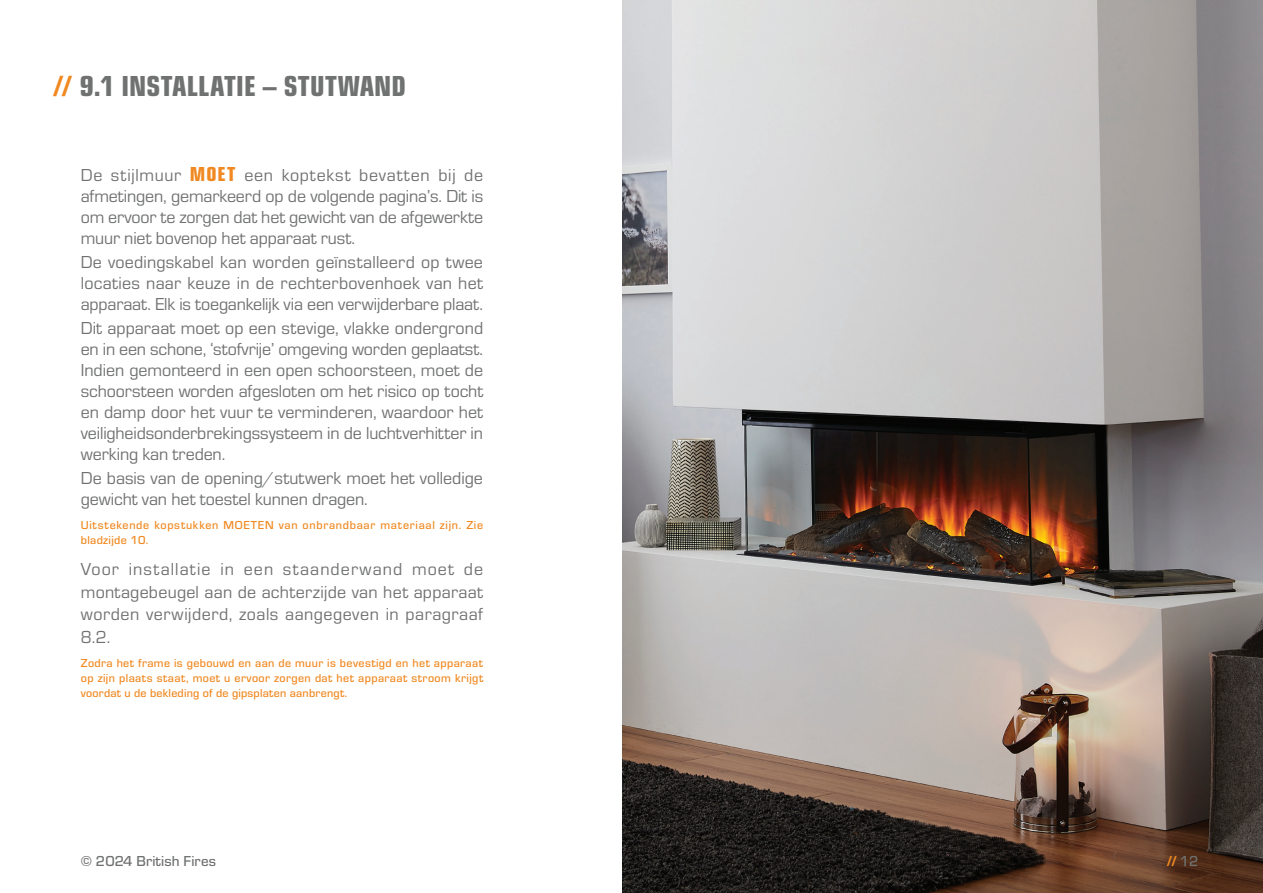
<style>
.page{position:relative;width:1263px;height:893px;background:#fff}
.page>*{position:absolute;margin:0;border:0;box-sizing:border-box;transform-origin:0 0}
.t1{font:30px "Eurostile Con Hea";color:#707271}
.Body_Copy_12_14_No_Indent{font:18px/21px "Eurostile";letter-spacing:-.005em;color:#707271;text-align:justify}
.Body_Copy_12_15_No_Indent{font:18px/22.5px "Eurostile";letter-spacing:.03em;color:#707271;text-align:justify}
.t2{font:500 15px "Eurostile";letter-spacing:.01em;color:#707271}
.t3{font:15px "Eurostile Con Hea";color:#f08921}
.Caption_8_10_No_Indent{font:500 12px/15px "Eurostile";letter-spacing:.05em;color:#f08921}
.s1{color:#f08921}
.s2{font-family:"Eurostile Con Hea";font-size:21px;color:#f08921}
.s3{font-family:"Eurostile";font-weight:500;color:#707271}
</style>
<div class="page">
<img style="left:623px;top:0;width:640px;height:893px">
<h1 class="t1" style="left:54px;top:64px;width:353px"><span class="s1">//</span> 9.1 INSTALLATIE – STUTWAND</h1>
<p class="Body_Copy_12_14_No_Indent" style="left:81px;top:164px;width:404px">De stijlmuur <span class="s2">MOET</span> een koptekst bevatten bij de afmetingen, gemarkeerd op de volgende pagina’s. Dit is om ervoor te zorgen dat het gewicht van de afgewerkte muur niet bovenop het apparaat rust.</p>
<p class="Body_Copy_12_14_No_Indent" style="left:81px;top:251px;width:404px">De voedingskabel kan worden geïnstalleerd op twee locaties naar keuze in de rechterbovenhoek van het apparaat. Elk is toegankelijk via een verwijderbare plaat.</p>
<p class="Body_Copy_12_14_No_Indent" style="left:81px;top:317px;width:404px">Dit apparaat moet op een stevige, vlakke ondergrond en in een schone, ‘stofvrije’ omgeving worden geplaatst.<br>Indien gemonteerd in een open schoorsteen, moet de schoorsteen worden afgesloten om het risico op tocht en damp door het vuur te verminderen, waardoor het veiligheidsonderbrekingssysteem in de luchtverhitter in werking kan treden.</p>
<p class="Body_Copy_12_14_No_Indent" style="left:81px;top:467px;width:404px">De basis van de opening/stutwerk moet het volledige gewicht van het toestel kunnen dragen.</p>
<p class="Caption_8_10_No_Indent" style="left:81px;top:517px;width:404px">Uitstekende kopstukken MOETEN van onbrandbaar materiaal zijn. Zie bladzijde 10.</p>
<p class="Body_Copy_12_15_No_Indent" style="left:81px;top:557px;width:404px">Voor installatie in een staanderwand moet de montagebeugel aan de achterzijde van het apparaat worden verwijderd, zoals aangegeven in paragraaf 8.2.</p>
<p class="Caption_8_10_No_Indent" style="left:81px;top:654px;width:404px;text-align:justify">Zodra het frame is gebouwd en aan de muur is bevestigd en het apparaat op zijn plaats staat, moet u ervoor zorgen dat het apparaat stroom krijgt voordat u de bekleding of de gipsplaten aanbrengt.</p>
<p class="t2" style="left:81px;top:851px;width:137px">© 2024 British Fires</p>
<p class="t3" style="left:1167px;top:850px;width:33px">// <span class="s3">12</span></p>
</div>
